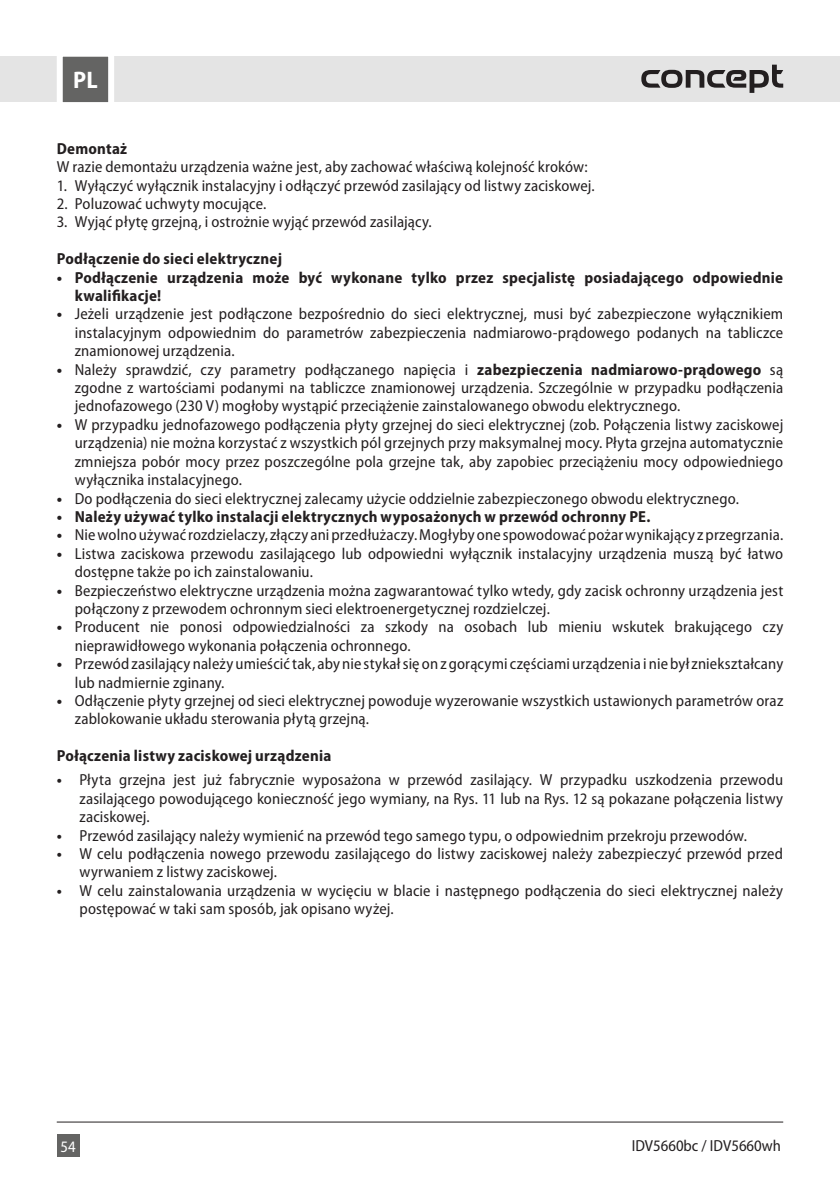
<style>
.page{position:relative;width:840px;height:1191px;background:#fff}
.page>*{position:absolute;margin:0;border:0;box-sizing:border-box;transform-origin:0 0}
.t1{font:700 semi-condensed 24px "Myriad Pro";color:#fff}
.t2{font:semi-condensed 16px/18.4px "Myriad Pro";letter-spacing:.01em;color:#231f20}
.t3{font:700 semi-condensed 16px/18.4px "Myriad Pro";letter-spacing:.015em;color:#231f20}
.t4{font:semi-condensed 16px "Myriad Pro";color:#fff}
.s1{font-stretch:normal}
.s2{font-weight:700;font-stretch:normal}
.s3{font-weight:700}
</style>
<div class="page">
<div style="left:0;top:57px;width:839px;height:45px;background:#e4e4e4"></div>
<div style="left:57px;top:1134px;width:22px;height:23px;background:#646463"></div>
<svg style="left:54px;top:56px;width:63px;height:47px;background:#909090"></svg>
<hr style="left:57px;top:1121px;width:725px;height:1px;background:#231f20">
<svg style="left:641px;top:65px;width:141px;height:28px"></svg>
<h1 class="t1" style="left:73px;top:67px;width:26px">PL</h1>
<p class="t3" style="left:57px;top:139px;width:72px">Demontaż</p>
<p class="t2" style="left:57px;top:158px;width:532px">W razie demontażu urządzenia ważne jest, aby zachować właściwą kolejność kroków:</p>
<p class="t2" style="left:57px;top:176px;width:539px">1. Wyłączyć wyłącznik instalacyjny i odłączyć przewód zasilający od listwy zaciskowej.</p>
<p class="t2" style="left:57px;top:195px;width:211px">2. Poluzować uchwyty mocujące.</p>
<p class="t2" style="left:57px;top:213px;width:376px">3. Wyjąć płytę grzejną, i ostrożnie wyjąć przewód zasilający.</p>
<p class="t3" style="left:57px;top:250px;width:227px">Podłączenie do sieci elektrycznej</p>
<p class="t3" style="left:75px;top:268px;width:709px;text-indent:-18px"><span class="s1">•</span> Podłączenie urządzenia może być wykonane tylko przez specjalistę posiadającego odpowiednie kwalifikacje!</p>
<p class="t2" style="left:75px;top:305px;width:709px;text-align:justify;text-indent:-18px"><span class="s2">•</span> Jeżeli urządzenie jest podłączone bezpośrednio do sieci elektrycznej, musi być zabezpieczone wyłącznikiem instalacyjnym odpowiednim do parametrów zabezpieczenia nadmiarowo-prądowego podanych na tabliczce znamionowej urządzenia.</p>
<p class="t2" style="left:75px;top:360px;width:709px;text-align:justify;text-indent:-18px"><span class="s2">•</span> Należy sprawdzić, czy parametry podłączanego napięcia i <span class="s3">zabezpieczenia nadmiarowo-prądowego</span> są zgodne z wartościami podanymi na tabliczce znamionowej urządzenia. Szczególnie w przypadku podłączenia jednofazowego (230 V) mogłoby wystąpić przeciążenie zainstalowanego obwodu elektrycznego.</p>
<p class="t2" style="left:75px;top:416px;width:709px;text-align:justify;text-indent:-18px"><span class="s2">•</span> W przypadku jednofazowego podłączenia płyty grzejnej do sieci elektrycznej (zob. Połączenia listwy zaciskowej urządzenia) nie można korzystać z wszystkich pól grzejnych przy maksymalnej mocy. Płyta grzejna automatycznie zmniejsza pobór mocy przez poszczególne pola grzejne tak, aby zapobiec przeciążeniu mocy odpowiedniego wyłącznika instalacyjnego.</p>
<p class="t2" style="left:57px;top:489px;width:683px"><span class="s2">•</span> Do podłączenia do sieci elektrycznej zalecamy użycie oddzielnie zabezpieczonego obwodu elektrycznego.</p>
<p class="t3" style="left:57px;top:507px;width:595px"><span class="s1">•</span> Należy używać tylko instalacji elektrycznych wyposażonych w przewód ochronny PE.</p>
<p class="t2" style="left:57px;top:526px;width:727px"><span class="s2">•</span> Nie wolno używać rozdzielaczy, złączy ani przedłużaczy. Mogłyby one spowodować pożar wynikający z przegrzania.</p>
<p class="t2" style="left:75px;top:544px;width:709px;text-indent:-18px"><span class="s2">•</span> Listwa zaciskowa przewodu zasilającego lub odpowiedni wyłącznik instalacyjny urządzenia muszą być łatwo dostępne także po ich zainstalowaniu.</p>
<p class="t2" style="left:75px;top:581px;width:709px;text-indent:-18px"><span class="s2">•</span> Bezpieczeństwo elektryczne urządzenia można zagwarantować tylko wtedy, gdy zacisk ochronny urządzenia jest połączony z przewodem ochronnym sieci elektroenergetycznej rozdzielczej.</p>
<p class="t2" style="left:75px;top:618px;width:709px;text-indent:-18px"><span class="s2">•</span> Producent nie ponosi odpowiedzialności za szkody na osobach lub mieniu wskutek brakującego czy nieprawidłowego wykonania połączenia ochronnego.</p>
<p class="t2" style="left:75px;top:655px;width:709px;text-indent:-18px"><span class="s2">•</span> Przewód zasilający należy umieścić tak, aby nie stykał się on z gorącymi częściami urządzenia i nie był zniekształcany lub nadmiernie zginany.</p>
<p class="t2" style="left:75px;top:692px;width:709px;text-indent:-18px"><span class="s2">•</span> Odłączenie płyty grzejnej od sieci elektrycznej powoduje wyzerowanie wszystkich ustawionych parametrów oraz zablokowanie układu sterowania płytą grzejną.</p>
<p class="t3" style="left:57px;top:747px;width:276px">Połączenia listwy zaciskowej urządzenia</p>
<p class="t2" style="left:79px;top:771px;width:704px;text-align:justify;text-indent:-23px"><span class="s3">•</span> Płyta grzejna jest już fabrycznie wyposażona w przewód zasilający. W przypadku uszkodzenia przewodu zasilającego powodującego konieczność jego wymiany, na Rys. 11 lub na Rys. 12 są pokazane połączenia listwy zaciskowej.</p>
<p class="t2" style="left:57px;top:826px;width:691px"><span class="s3">•</span> Przewód zasilający należy wymienić na przewód tego samego typu, o odpowiednim przekroju przewodów.</p>
<p class="t2" style="left:79px;top:844px;width:704px;text-indent:-23px"><span class="s3">•</span> W celu podłączenia nowego przewodu zasilającego do listwy zaciskowej należy zabezpieczyć przewód przed wyrwaniem z listwy zaciskowej.</p>
<p class="t2" style="left:79px;top:881px;width:704px;text-indent:-23px"><span class="s3">•</span> W celu zainstalowania urządzenia w wycięciu w blacie i następnego podłączenia do sieci elektrycznej należy postępować w taki sam sposób, jak opisano wyżej.</p>
<p class="t4" style="left:60px;top:1138px;width:17px">54</p>
<p class="t2" style="left:631px;top:1136px;width:151px">IDV5660bc / IDV5660wh</p>
</div>
